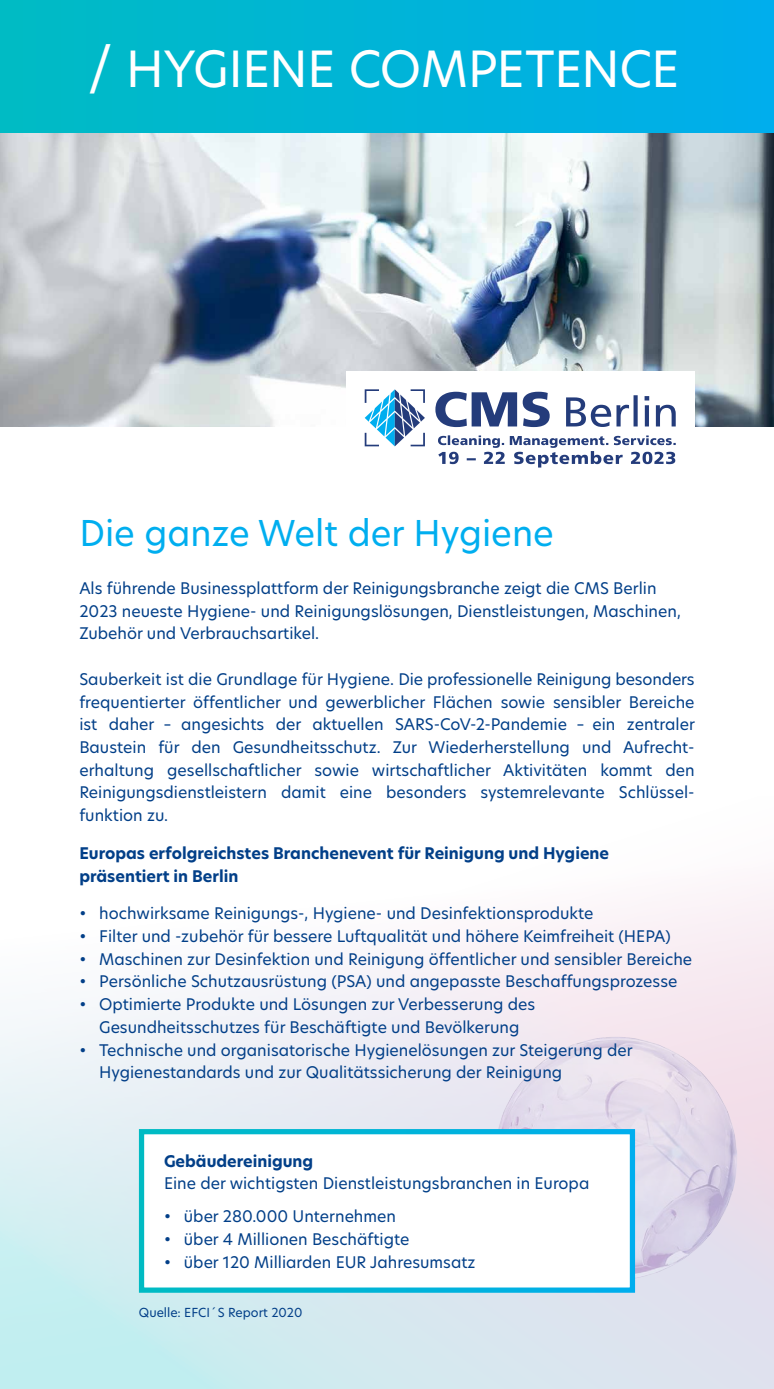
<style>
.page{position:relative;width:774px;height:1389px;background:#fff}
.page>*{position:absolute;margin:0;border:0;box-sizing:border-box;transform-origin:0 0}
.t1{font:49px "Hero New";letter-spacing:-.015em;color:#fff}
.t2{font:35px "Hero New";color:#00aeef}
.t3{font:15.75px/22.8px "Hero New";color:#023f88}
.t4{font:700 15.75px/22.8px "Hero New";color:#023f88}
.t5{font:12.25px "Hero New";color:#023f88}
</style>
<div class="page">
<svg style="left:0;top:885px;width:774px;height:504px"></svg>
<div style="left:0;top:0;width:774px;height:134px;background:linear-gradient(to right,#00bbc3,#00adec)"></div>
<img style="left:0;top:134px;width:774px;height:293px">
<img style="left:494px;top:1037px;width:243px;height:243px;border-radius:122px">
<div style="left:142px;top:1132px;width:490px;height:158px;background:#fff"></div>
<div style="left:346px;top:371px;width:348px;height:105px;background:#fff"></div>
<svg style="left:365px;top:389px;width:60px;height:57px"></svg>
<svg style="left:435px;top:392px;width:241px;height:35px"></svg>
<svg style="left:438px;top:435px;width:238px;height:33px"></svg>
<h1 class="t1" style="left:88px;top:35px;width:593px">/ HYGIENE COMPETENCE</h1>
<h2 class="t2" style="left:79px;top:509px;width:476px">Die ganze Welt der Hygiene</h2>
<p class="t3" style="left:79px;top:576px;width:603px">Als führende Businessplattform der Reinigungsbranche zeigt die CMS Berlin<br>2023 neueste Hygiene- und Reinigungslösungen, Dienstleistungen, Maschinen,<br>Zubehör und Verbrauchsartikel.</p>
<p class="t3" style="left:79px;top:667px;width:617px;text-align:justify">Sauberkeit ist die Grundlage für Hygiene. Die professionelle Reinigung besonders frequentierter öffentlicher und gewerblicher Flächen sowie sensibler Bereiche ist daher – angesichts der aktuellen SARS-CoV-2-Pandemie – ein zentraler Baustein für den Gesundheitsschutz. Zur Wiederherstellung und Aufrecht&shy;erhaltung gesellschaftlicher sowie wirtschaftlicher Aktivitäten kommt den Reinigungsdienstleistern damit eine besonders systemrelevante Schlüssel&shy;funktion zu.</p>
<p class="t4" style="left:79px;top:842px;width:531px">Europas erfolgreichstes Branchenevent für Reinigung und Hygiene präsentiert in Berlin</p>
<p class="t3" style="left:79px;top:902px;width:516px">• hochwirksame Reinigungs-, Hygiene- und Desinfektionsprodukte</p>
<p class="t3" style="left:79px;top:925px;width:593px">• Filter und -zubehör für bessere Luftqualität und höhere Keimfreiheit (HEPA)</p>
<p class="t3" style="left:79px;top:947px;width:614px">• Maschinen zur Desinfektion und Reinigung öffentlicher und sensibler Bereiche</p>
<p class="t3" style="left:79px;top:970px;width:599px">• Persönliche Schutzausrüstung (PSA) und angepasste Beschaffungsprozesse</p>
<p class="t3" style="left:79px;top:993px;width:457px;text-align:center">• Optimierte Produkte und Lösungen zur Verbesserung des<br>Gesundheitsschutzes für Beschäftigte und Bevölkerung</p>
<p class="t3" style="left:99px;top:1038px;width:535px;text-indent:-20px">• Technische und organisatorische Hygienelösungen zur Steigerung der<br>Hygienestandards und zur Qualitätssicherung der Reinigung</p>
<p class="t4" style="left:164px;top:1150px;width:151px">Gebäudereinigung</p>
<p class="t3" style="left:164px;top:1172px;width:427px">Eine der wichtigsten Dienstleistungsbranchen in Europa</p>
<p class="t3" style="left:164px;top:1205px;width:234px">• über 280.000 Unternehmen</p>
<p class="t3" style="left:164px;top:1227px;width:247px">• über 4 Millionen Beschäftigte</p>
<p class="t3" style="left:164px;top:1250px;width:313px">• über 120 Milliarden EUR Jahresumsatz</p>
<p class="t5" style="left:139px;top:1304px;width:165px">Quelle: EFCI´S Report 2020</p>
</div>
